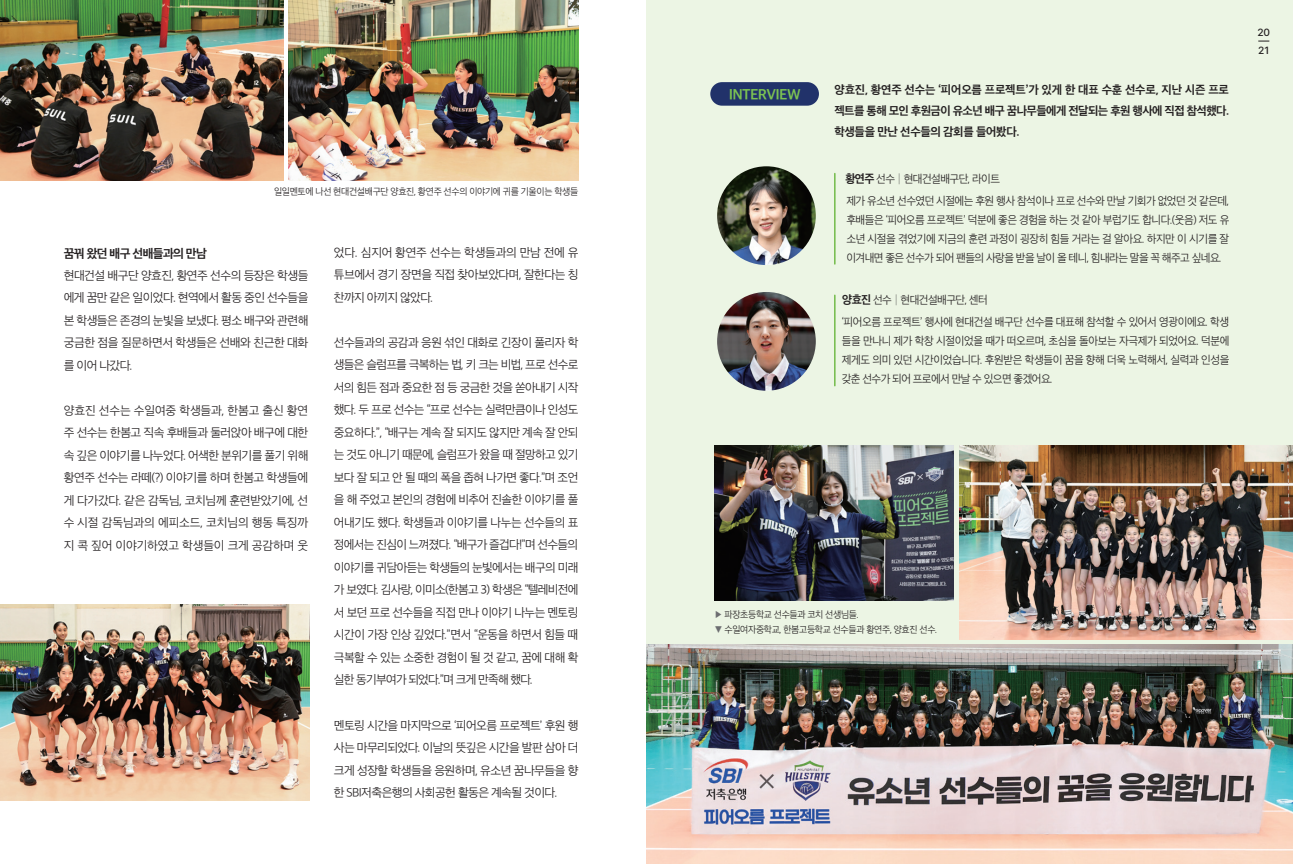
<style>
.page{position:relative;width:1293px;height:864px;background:#fff}
.page>*{position:absolute;margin:0;border:0;box-sizing:border-box;transform-origin:0 0}
.t1{font:15px "Apple SD Gothic Neo B00";letter-spacing:-.045em;color:#7cc352}
.t2{font:12.45px/22.5px "Apple SD Gothic Neo L00";letter-spacing:-.04em;color:#231f20;text-align:justify}
.t3{font:12.45px "Apple SD Gothic Neo B00";letter-spacing:-.045em;color:#231f20}
.t4{font:12px/21px "Apple SD Gothic Neo B00";letter-spacing:-.045em;color:#231f20;text-align:justify}
.t5{font:11.55px/19.2px "Apple SD Gothic Neo L00";letter-spacing:-.045em;color:#231f20;text-align:justify}
.t6{font:500 10.2px/18px "Inter";color:#231f20}
.t7{font:9.75px "Apple SD Gothic Neo L00";letter-spacing:-.03em;color:#231f20}
.s1{font-family:"Apple SD Gothic Neo B00";font-size:12px}
.s2{color:#6c6d70}
</style>
<div class="page">
<div style="left:646px;top:0;width:647px;height:799px;background:#ecf5e4"></div>
<img style="left:0;top:0;width:283px;height:180px">
<img style="left:288px;top:0;width:290px;height:180px">
<div style="left:710px;top:82px;width:109px;height:24px;background:#21326a;border-radius:12px"></div>
<img style="left:646px;top:644px;width:647px;height:219px">
<img style="left:717px;top:292px;width:99px;height:98px;border-radius:49px">
<img style="left:717px;top:166px;width:99px;height:99px;border-radius:49px">
<hr style="left:834px;top:295px;width:1px;height:90px;background:#7cc352">
<hr style="left:834px;top:173px;width:1px;height:91px;background:#7cc352">
<img style="left:959px;top:445px;width:334px;height:194px">
<img style="left:0;top:604px;width:309px;height:195px">
<img style="left:714px;top:445px;width:239px;height:155px">
<p class="t7" style="left:274px;top:185px;width:306px">일일멘토에 나선 현대건설배구단 양효진, 황연주 선수의 이야기에 귀를 기울이는 학생들</p>
<p class="t3" style="left:64px;top:245px;width:145px">꿈꿔 왔던 배구 선배들과의 만남</p>
<p class="t2" style="left:64px;top:263px;width:246px">현대건설 배구단 양효진, 황연주 선수의 등장은 학생들 에게 꿈만 같은 일이었다. 현역에서 활동 중인 선수들을 본 학생들은 존경의 눈빛을 보냈다. 평소 배구와 관련해 궁금한 점을 질문하면서 학생들은 선배와 친근한 대화 를 이어 나갔다.</p>
<p class="t2" style="left:64px;top:398px;width:246px">양효진 선수는 수일여중 학생들과, 한봄고 출신 황연 주 선수는 한봄고 직속 후배들과 둘러앉아 배구에 대한 속 깊은 이야기를 나누었다. 어색한 분위기를 풀기 위해 황연주 선수는 라떼(?) 이야기를 하며 한봄고 학생들에 게 다가갔다. 같은 감독님, 코치님께 훈련받았기에, 선 수 시절 감독님과의 에피소드, 코치님의 행동 특징까 지 콕 짚어 이야기하였고 학생들이 크게 공감하며 웃</p>
<p class="t2" style="left:334px;top:240px;width:246px">었다. 심지어 황연주 선수는 학생들과의 만남 전에 유 튜브에서 경기 장면을 직접 찾아보았다며, 잘한다는 칭 찬까지 아끼지 않았다.</p>
<p class="t2" style="left:334px;top:330px;width:246px">선수들과의 공감과 응원 섞인 대화로 긴장이 풀리자 학 생들은 슬럼프를 극복하는 법, 키 크는 비법, 프로 선수로 서의 힘든 점과 중요한 점 등 궁금한 것을 쏟아내기 시작 했다. 두 프로 선수는 “프로 선수는 실력만큼이나 인성도 중요하다.”, “배구는 계속 잘 되지도 않지만 계속 잘 안되 는 것도 아니기 때문에, 슬럼프가 왔을 때 절망하고 있기 보다 잘 되고 안 될 때의 폭을 좁혀 나가면 좋다.”며 조언 을 해 주었고 본인의 경험에 비추어 진솔한 이야기를 풀 어내기도 했다. 학생들과 이야기를 나누는 선수들의 표 정에서는 진심이 느껴졌다. “배구가 즐겁다!”며 선수들의 이야기를 귀담아듣는 학생들의 눈빛에서는 배구의 미래 가 보였다. 김사랑, 이미소(한봄고 3) 학생은 “텔레비전에 서 보던 프로 선수들을 직접 만나 이야기 나누는 멘토링 시간이 가장 인상 깊었다.”면서 “운동을 하면서 힘들 때 극복할 수 있는 소중한 경험이 될 것 같고, 꿈에 대해 확 실한 동기부여가 되었다.”며 크게 만족해 했다.</p>
<p class="t2" style="left:334px;top:712px;width:246px">멘토링 시간을 마지막으로 ‘피어오름 프로젝트’ 후원 행 사는 마무리되었다. 이날의 뜻깊은 시간을 발판 삼아 더 크게 성장할 학생들을 응원하며, 유소년 꿈나무들을 향 한 SBI저축은행의 사회공헌 활동은 계속될 것이다.</p>
<p class="t1" style="left:729px;top:83px;width:73px">INTERVIEW</p>
<p class="t4" style="left:834px;top:78px;width:396px">양효진, 황연주 선수는 ‘피어오름 프로젝트’가 있게 한 대표 수훈 선수로, 지난 시즌 프로 젝트를 통해 모인 후원금이 유소년 배구 꿈나무들에게 전달되는 후원 행사에 직접 참석했다. 학생들을 만난 선수들의 감회를 들어봤다.</p>
<p class="t5" style="left:845px;top:169px;width:156px"><span class="s1">황연주</span> 선수│현대건설배구단, 라이트</p>
<p class="t5" style="left:846px;top:190px;width:384px">제가 유소년 선수였던 시절에는 후원 행사 참석이나 프로 선수와 만날 기회가 없었던 것 같은데, 후배들은 ‘피어오름 프로젝트’ 덕분에 좋은 경험을 하는 것 같아 부럽기도 합니다.(웃음) 저도 유 소년 시절을 겪었기에 지금의 훈련 과정이 굉장히 힘들 거라는 걸 알아요. 하지만 이 시기를 잘 이겨내면 좋은 선수가 되어 팬들의 사랑을 받을 날이 올 테니, 힘내라는 말을 꼭 해주고 싶네요.</p>
<p class="t5" style="left:842px;top:289px;width:147px"><span class="s1">양효진</span> 선수│현대건설배구단, 센터</p>
<p class="t5" style="left:842px;top:311px;width:389px">‘피어오름 프로젝트’ 행사에 현대건설 배구단 선수를 대표해 참석할 수 있어서 영광이에요. 학생 들을 만나니 제가 학창 시절이었을 때가 떠오르며, 초심을 돌아보는 자극제가 되었어요. 덕분에 제게도 의미 있던 시간이었습니다. 후원받은 학생들이 꿈을 향해 더욱 노력해서, 실력과 인성을 갖춘 선수가 되어 프로에서 만날 수 있으면 좋겠어요.</p>
<p class="t6" style="left:1257px;top:23px;width:14px">20<br>21</p>
<p class="t7" style="left:714px;top:608px;width:146px"><span class="s2">▶</span> 파장초등학교 선수들과 코치 선생님들.</p>
<p class="t7" style="left:714px;top:623px;width:224px"><span class="s2">▼</span> 수일여자중학교, 한봄고등학교 선수들과 황연주, 양효진 선수.</p>
</div>
